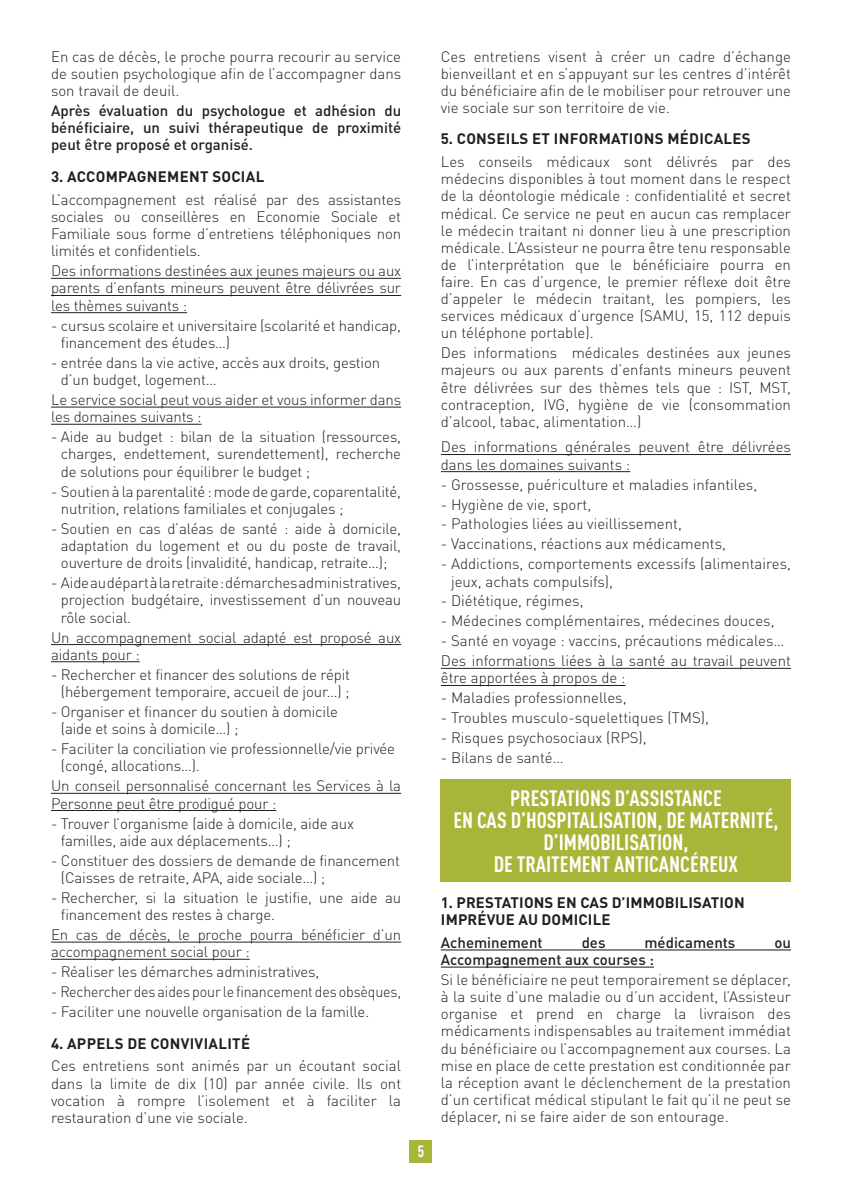
<style>
.page{position:relative;width:842px;height:1191px;background:#fff}
.page>*{position:absolute;margin:0;border:0;box-sizing:border-box;transform-origin:0 0}
.t1{font:700 condensed 22px/22px "DIN Pro";color:#fff;text-align:center}
.t2{font:700 condensed 16px "DIN Pro";color:#fff}
.t3{font:300 15px/17.2px "DIN Pro";letter-spacing:-.01em;color:#231f20}
.t4{font:500 15px/17.2px "DIN Pro";color:#231f20;text-align:justify}
.t5{font:700 15px/17.2px "DIN Pro";letter-spacing:.01em;color:#231f20}
.t6{font:300 15px "DIN Pro";letter-spacing:-.01em;color:#231f20;scale:.95 1}
</style>
<div class="page">
<div style="left:410px;top:1140px;width:22px;height:22px;background:#a7b639"></div>
<hr style="left:51px;top:278px;width:350px;height:1px;background:#231f20">
<hr style="left:51px;top:295px;width:350px;height:1px;background:#231f20">
<hr style="left:51px;top:312px;width:136px;height:1px;background:#231f20">
<hr style="left:51px;top:407px;width:350px;height:1px;background:#231f20">
<hr style="left:51px;top:424px;width:151px;height:1px;background:#231f20">
<hr style="left:51px;top:644px;width:350px;height:1px;background:#231f20">
<hr style="left:51px;top:661px;width:89px;height:1px;background:#231f20">
<hr style="left:51px;top:793px;width:350px;height:1px;background:#231f20">
<hr style="left:51px;top:810px;width:225px;height:1px;background:#231f20">
<hr style="left:51px;top:941px;width:350px;height:1px;background:#231f20">
<hr style="left:51px;top:959px;width:199px;height:1px;background:#231f20">
<hr style="left:441px;top:454px;width:350px;height:1px;background:#231f20">
<hr style="left:441px;top:471px;width:189px;height:1px;background:#231f20">
<hr style="left:441px;top:668px;width:350px;height:1px;background:#231f20">
<hr style="left:441px;top:685px;width:184px;height:1px;background:#231f20">
<hr style="left:441px;top:949px;width:350px;height:1px;background:#231f20">
<hr style="left:441px;top:966px;width:213px;height:1px;background:#231f20">
<div style="left:441px;top:780px;width:350px;height:102px;background:#a7b639"></div>
<p class="t3" style="left:51px;top:46px;width:352px;text-align:justify">En cas de décès, le proche pourra recourir au service de soutien psychologique afin de l’accompagner dans son travail de deuil.</p>
<p class="t4" style="left:51px;top:100px;width:352px">Après évaluation du psychologue et adhésion du bénéficiaire, un suivi thérapeutique de proximité peut être proposé et organisé.</p>
<p class="t5" style="left:51px;top:166px;width:215px">3. ACCOMPAGNEMENT SOCIAL</p>
<p class="t3" style="left:51px;top:189px;width:352px;text-align:justify">L’accompagnement est réalisé par des assistantes sociales ou conseillères en Economie Sociale et Familiale sous forme d’entretiens téléphoniques non limités et confidentiels.</p>
<p class="t3" style="left:51px;top:261px;width:352px;text-align:justify">Des informations destinées aux jeunes majeurs ou aux parents d’enfants mineurs peuvent être délivrées sur les thèmes suivants :</p>
<p class="t3" style="left:61px;top:315px;width:342px;text-indent:-10px">- cursus scolaire et universitaire (scolarité et handicap, financement des études…)</p>
<p class="t3" style="left:61px;top:352px;width:321px;text-indent:-10px">- entrée dans la vie active, accès aux droits, gestion d’un budget, logement…</p>
<p class="t3" style="left:51px;top:390px;width:352px">Le service social peut vous aider et vous informer dans les domaines suivants :</p>
<p class="t3" style="left:61px;top:427px;width:342px;text-align:justify;text-indent:-10px">- Aide au budget : bilan de la situation (ressources, charges, endettement, surendettement), recherche de solutions pour équilibrer le budget ;</p>
<p class="t3" style="left:61px;top:481px;width:342px;text-indent:-10px">- Soutien à la parentalité : mode de garde, coparentalité, nutrition, relations familiales et conjugales ;</p>
<p class="t3" style="left:61px;top:518px;width:342px;text-align:justify;text-indent:-10px">- Soutien en cas d’aléas de santé : aide à domicile, adaptation du logement et ou du poste de travail, ouverture de droits (invalidité, handicap, retraite…);</p>
<p class="t3" style="left:61px;top:573px;width:342px;text-align:justify;text-indent:-10px">- Aide au départ à la retraite : démarches administratives, projection budgétaire, investissement d’un nouveau rôle social.</p>
<p class="t3" style="left:51px;top:627px;width:352px">Un accompagnement social adapté est proposé aux aidants pour :</p>
<p class="t3" style="left:51px;top:664px;width:301px;text-align:right">- Rechercher et financer des solutions de répit (hébergement temporaire, accueil de jour…) ;</p>
<p class="t3" style="left:61px;top:701px;width:278px;text-indent:-10px">- Organiser et financer du soutien à domicile (aide et soins à domicile…) ;</p>
<p class="t3" style="left:61px;top:739px;width:336px;text-indent:-10px">- Faciliter la conciliation vie professionnelle/vie privée (congé, allocations…).</p>
<p class="t3" style="left:51px;top:776px;width:352px">Un conseil personnalisé concernant les Services à la<br>Personne peut être prodigué pour :</p>
<p class="t3" style="left:61px;top:813px;width:294px;text-indent:-10px">- Trouver l’organisme (aide à domicile, aide aux familles, aide aux déplacements…) ;</p>
<p class="t3" style="left:61px;top:850px;width:341px;text-indent:-10px">- Constituer des dossiers de demande de financement (Caisses de retraite, APA, aide sociale…) ;</p>
<p class="t3" style="left:61px;top:887px;width:342px;text-indent:-10px">- Rechercher, si la situation le justifie, une aide au financement des restes à charge.</p>
<p class="t3" style="left:51px;top:924px;width:352px">En cas de décès, le proche pourra bénéficier d’un accompagnement social pour :</p>
<p class="t3" style="left:51px;top:962px;width:270px">- Réaliser les démarches administratives,</p>
<p class="t6" style="left:51px;top:980px;width:370px">- Rechercher des aides pour le financement des obsèques,</p>
<p class="t3" style="left:51px;top:1002px;width:320px">- Faciliter une nouvelle organisation de la famille.</p>
<p class="t5" style="left:51px;top:1032px;width:201px">4. APPELS DE CONVIVIALITÉ</p>
<p class="t3" style="left:51px;top:1056px;width:352px;text-align:justify">Ces entretiens sont animés par un écoutant social dans la limite de dix (10) par année civile. Ils ont vocation à rompre l’isolement et à faciliter la restauration d’une vie sociale.</p>
<p class="t2" style="left:418px;top:1139px;width:8px">5</p>
<p class="t3" style="left:441px;top:46px;width:352px;text-align:justify">Ces entretiens visent à créer un cadre d’échange bienveillant et en s’appuyant sur les centres d’intérêt du bénéficiaire afin de le mobiliser pour retrouver une vie sociale sur son territoire de vie.</p>
<p class="t5" style="left:441px;top:129px;width:311px">5. CONSEILS ET INFORMATIONS MÉDICALES</p>
<p class="t3" style="left:441px;top:152px;width:352px;text-align:justify">Les conseils médicaux sont délivrés par des médecins disponibles à tout moment dans le respect de la déontologie médicale : confidentialité et secret médical. Ce service ne peut en aucun cas remplacer le médecin traitant ni donner lieu à une prescription médicale. L’Assisteur ne pourra être tenu responsable de l’interprétation que le bénéficiaire pourra en faire. En cas d’urgence, le premier réflexe doit être d’appeler le médecin traitant, les pompiers, les services médicaux d’urgence (SAMU, 15, 112 depuis un téléphone portable).</p>
<p class="t3" style="left:441px;top:343px;width:352px;text-align:justify">Des informations médicales destinées aux jeunes majeurs ou aux parents d’enfants mineurs peuvent être délivrées sur des thèmes tels que : IST, MST, contraception, IVG, hygiène de vie (consommation d’alcool, tabac, alimentation…)</p>
<p class="t3" style="left:441px;top:437px;width:352px">Des informations générales peuvent être délivrées dans les domaines suivants :</p>
<p class="t3" style="left:441px;top:474px;width:318px">- Grossesse, puériculture et maladies infantiles,</p>
<p class="t3" style="left:441px;top:494px;width:152px">- Hygiène de vie, sport,</p>
<p class="t3" style="left:441px;top:514px;width:243px">- Pathologies liées au vieillissement,</p>
<p class="t3" style="left:441px;top:534px;width:287px">- Vaccinations, réactions aux médicaments,</p>
<p class="t3" style="left:451px;top:554px;width:341px;text-indent:-10px">- Addictions, comportements excessifs (alimentaires, jeux, achats compulsifs),</p>
<p class="t3" style="left:441px;top:591px;width:144px">- Diététique, régimes,</p>
<p class="t3" style="left:441px;top:611px;width:335px">- Médecines complémentaires, médecines douces,</p>
<p class="t3" style="left:441px;top:629px;width:352px;line-height:20px">- Santé en voyage : vaccins, précautions médicales…<br>Des informations liées à la santé au travail peuvent</p>
<p class="t3" style="left:441px;top:668px;width:186px">être apportées à propos de :</p>
<p class="t3" style="left:441px;top:688px;width:187px">- Maladies professionnelles,</p>
<p class="t3" style="left:441px;top:708px;width:270px">- Troubles musculo-squelettiques (TMS),</p>
<p class="t3" style="left:441px;top:728px;width:207px">- Risques psychosociaux (RPS),</p>
<p class="t3" style="left:441px;top:748px;width:124px">- Bilans de santé…</p>
<h1 class="t1" style="left:453px;top:785px;width:326px">PRESTATIONS D’ASSISTANCE<br>EN CAS D’HOSPITALISATION, DE MATERNITÉ,<br>D’IMMOBILISATION,<br>DE TRAITEMENT ANTICANCÉREUX</h1>
<p class="t5" style="left:441px;top:892px;width:305px">1. PRESTATIONS EN CAS D’IMMOBILISATION<br>IMPRÉVUE AU DOMICILE</p>
<p class="t4" style="left:441px;top:932px;width:103px">Acheminement</p>
<p class="t4" style="left:582px;top:932px;width:25px">des</p>
<p class="t4" style="left:644px;top:932px;width:92px">médicaments</p>
<p class="t4" style="left:774px;top:932px;width:18px">ou</p>
<p class="t4" style="left:441px;top:949px;width:215px">Accompagnement aux courses :</p>
<p class="t3" style="left:441px;top:969px;width:352px;text-align:justify">Si le bénéficiaire ne peut temporairement se déplacer, à la suite d’une maladie ou d’un accident, l’Assisteur organise et prend en charge la livraison des médicaments indispensables au traitement immédiat du bénéficiaire ou l’accompagnement aux courses. La mise en place de cette prestation est conditionnée par la réception avant le déclenchement de la prestation d’un certificat médical stipulant le fait qu’il ne peut se déplacer, ni se faire aider de son entourage.</p>
</div>
